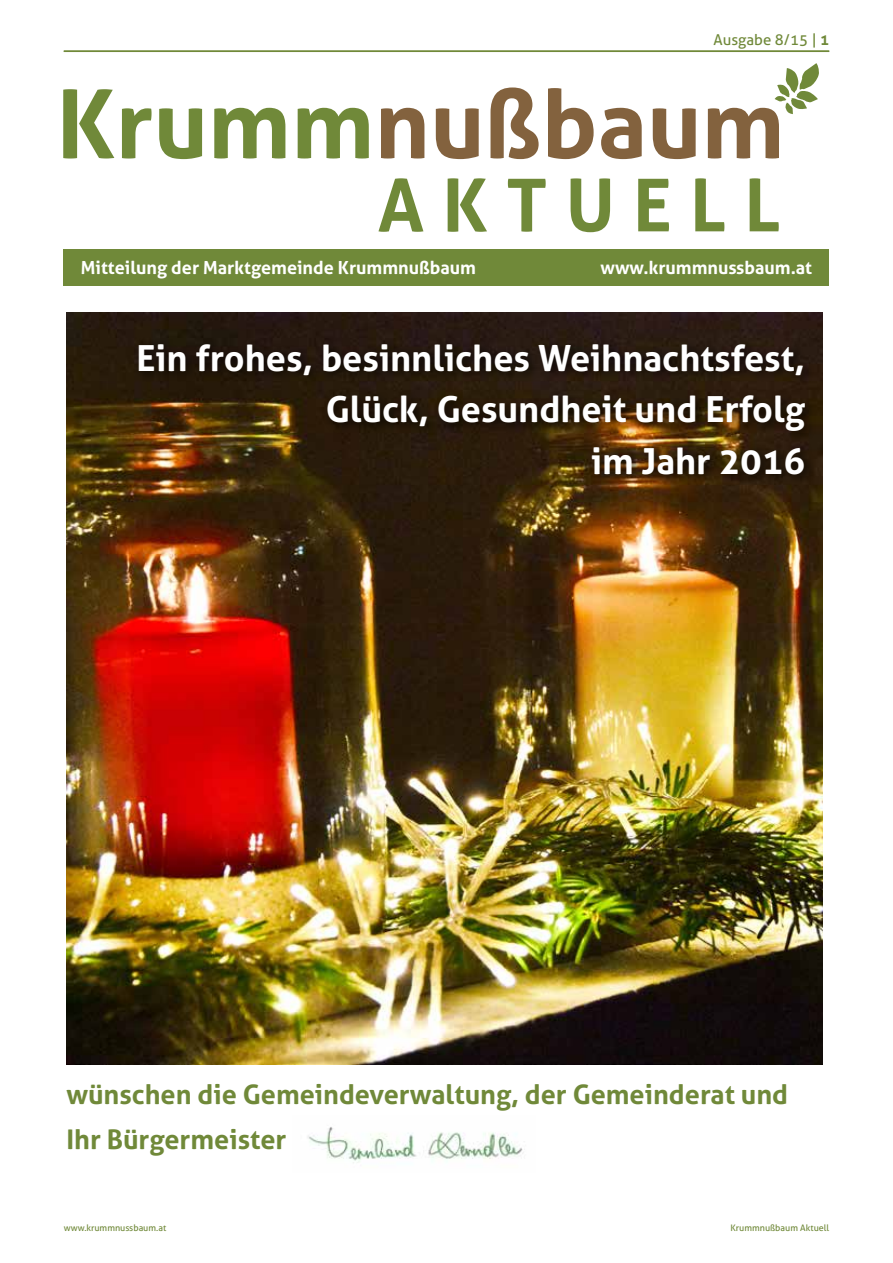
<style>
.page{position:relative;width:893px;height:1263px;background:#fff}
.page>*{position:absolute;margin:0;border:0;box-sizing:border-box;transform-origin:0 0}
.t1{font:700 73.05px "Aller";letter-spacing:.25em;color:#708939}
.t2{font:700 36px/51.3px "Aller";color:#fff;text-align:right}
.t3{font:700 27px/45px "Aller";color:#708939}
.t4{font:700 18px "Aller";color:#fff}
.t5{font:15px "Aller";color:#708939}
.t6{font:9px "Aller";color:#708939}
.s1{font-weight:700}
</style>
<div class="page">
<img style="left:67px;top:312px;width:756px;height:753px">
<div style="left:64px;top:250px;width:765px;height:36px;background:#708939"></div>
<svg style="left:64px;top:89px;width:50px;height:70px"></svg>
<svg style="left:122px;top:108px;width:30px;height:51px"></svg>
<svg style="left:159px;top:108px;width:43px;height:51px"></svg>
<svg style="left:214px;top:108px;width:71px;height:51px"></svg>
<svg style="left:298px;top:108px;width:71px;height:51px"></svg>
<svg style="left:381px;top:108px;width:43px;height:51px"></svg>
<svg style="left:436px;top:108px;width:43px;height:51px"></svg>
<svg style="left:490px;top:87px;width:49px;height:72px"></svg>
<svg style="left:548px;top:88px;width:46px;height:71px"></svg>
<svg style="left:601px;top:108px;width:41px;height:51px"></svg>
<svg style="left:653px;top:108px;width:43px;height:51px"></svg>
<svg style="left:708px;top:63px;width:111px;height:96px"></svg>
<hr style="left:64px;top:51px;width:765px;height:1px;background:#708939">
<img style="left:308px;top:1127px;width:216px;height:36px">
<div style="left:133px;top:338px;width:684px;height:148px;background:#000;opacity:.75"></div>
<p class="t5" style="left:713px;top:31px;width:117px">Ausgabe 8/15 | <span class="s1">1</span></p>
<h1 class="t1" style="left:378px;top:160px;width:404px">AKTUELL</h1>
<p class="t4" style="left:81px;top:257px;width:397px">Mitteilung der Marktgemeinde Krummnußbaum</p>
<p class="t4" style="left:600px;top:257px;width:213px">www.krummnussbaum.at</p>
<p class="t2" style="left:136px;top:332px;width:670px">Ein frohes, besinnliches Weihnachtsfest,<br>Glück, Gesundheit und Erfolg<br>im Jahr 2016</p>
<p class="t3" style="left:66px;top:1072px;width:723px">wünschen die Gemeindeverwaltung, der Gemeinderat und<br>Ihr Bürgermeister</p>
<p class="t6" style="left:64px;top:1222px;width:104px">www.krummnussbaum.at</p>
<p class="t6" style="left:730px;top:1222px;width:100px">Krummnußbaum Aktuell</p>
</div>
